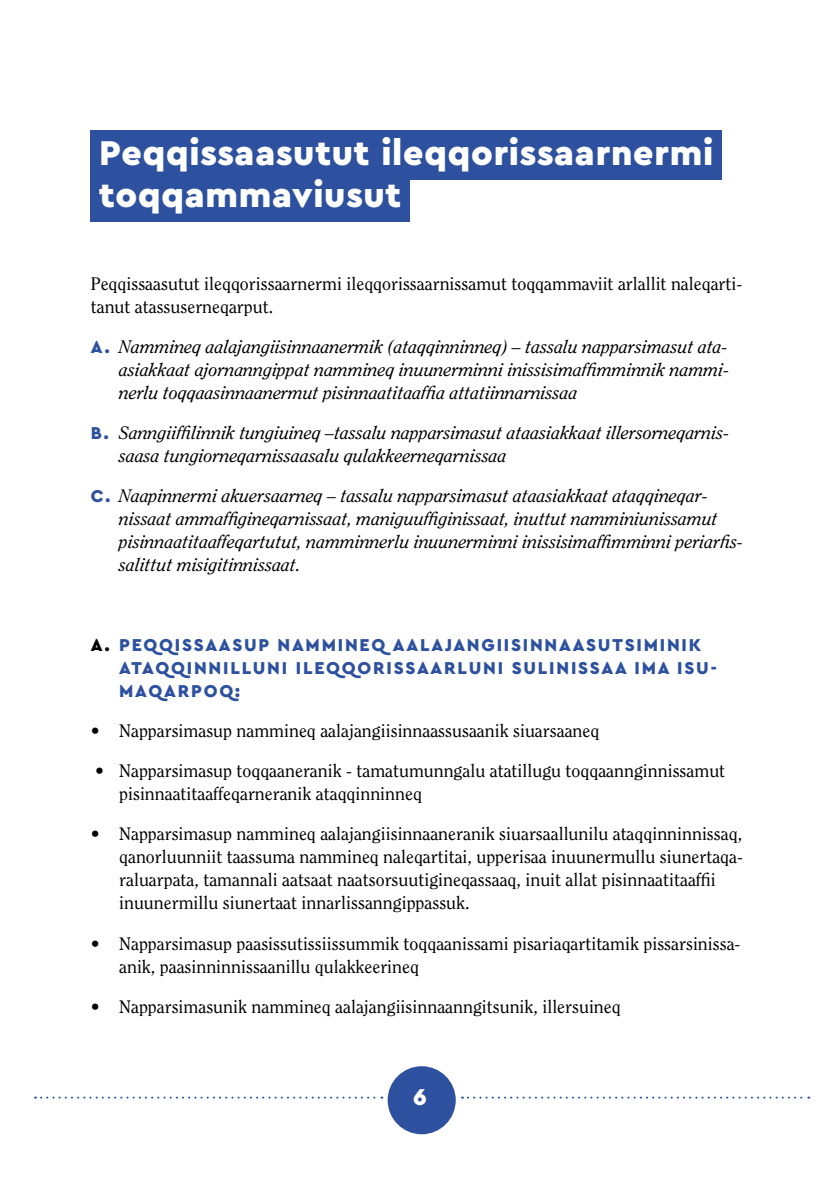
<style>
.page{position:relative;width:840px;height:1191px;background:#fff}
.page>*{position:absolute;margin:0;border:0;box-sizing:border-box;transform-origin:0 0}
.t1{font:900 36px/42.2px "Cera Pro";letter-spacing:.02em;color:#fff}
.t2{font:900 24px "Cera Pro";color:#fff}
.t3{font:18px/23px "Clearface Std";color:#000}
.t4{font:italic 18px/23px "Clearface Std";color:#000}
.t5{font:900 18px/23px "Cera Pro";letter-spacing:.1em;color:#2d519f}
.s1{font-family:"Cera Pro";font-weight:900;font-style:normal;color:#2d519f}
.s2{color:#000}
</style>
<div class="page">
<div style="left:387px;top:1066px;width:68px;height:68px;background:#2d519f;border-radius:50%"></div>
<svg style="left:35px;top:1096px;width:347px;height:2px"></svg>
<svg style="left:461px;top:1096px;width:347px;height:2px"></svg>
<div style="left:91px;top:130px;width:630px;height:50px;background:#2d519f"></div>
<div style="left:91px;top:173px;width:318px;height:49px;background:#2d519f"></div>
<h1 class="t1" style="left:99px;top:130px;width:615px">Peqqissaasutut ileqqorissaarnermi toqqammaviusut</h1>
<p class="t3" style="left:91px;top:272px;width:652px">Peqqissaasutut ileqqorissaarnermi ileqqorissaarnissamut toqqammaviit arlallit naleqarti&shy;tanut atassuserneqarput.</p>
<p class="t4" style="left:119px;top:335px;width:611px;text-align:justify;text-indent:-28px"><span class="s1">A.</span> Nammineq aalajangiisinnaanermik (ataqqinninneq) – tassalu napparsimasut ata&shy;asiakkaat ajornanngippat nammineq inuunerminni inissisimaffimminnik nammi&shy;nerlu toqqaasinnaanermut pisinnaatitaaffia attatiinnarnissaa</p>
<p class="t4" style="left:119px;top:422px;width:611px;text-indent:-28px"><span class="s1">B.</span> Sanngiiffilinnik tungiuineq –tassalu napparsimasut ataasiakkaat illersorneqarnis&shy;saasa tungiorneqarnissaasalu qulakkeerneqarnissaa</p>
<p class="t4" style="left:119px;top:485px;width:625px;text-indent:-28px"><span class="s1">C.</span> Naapinnermi akuersaarneq – tassalu napparsimasut ataasiakkaat ataqqineqar&shy;nissaat ammaffigineqarnissaat, maniguuffiginissaat, inuttut namminiunissamut pisinnaatitaaffeqartutut, namminnerlu inuunerminni inissisimaffimminni periarfis&shy;salittut misigitinnissaat.</p>
<p class="t5" style="left:119px;top:633px;width:598px;text-indent:-28px"><span class="s2">A.</span> PEQQISSAASUP NAMMINEQ AALAJANGIISINNAASUTSIMINIK<br>ATAQQINNILLUNI ILEQQORISSAARLUNI SULINISSAA IMA ISU-<br>MAQARPOQ:</p>
<p class="t3" style="left:91px;top:719px;width:509px">• Napparsimasup nammineq aalajangiisinnaassusaanik siuarsaaneq</p>
<p class="t3" style="left:119px;top:759px;width:607px;text-indent:-24px">• Napparsimasup toqqaaneranik - tamatumunngalu atatillugu toqqaannginnissamut pisinnaatitaaffeqarneranik ataqqinninneq</p>
<p class="t3" style="left:119px;top:822px;width:625px;text-indent:-28px">• Napparsimasup nammineq aalajangiisinnaaneranik siuarsaallunilu ataqqinninnissaq, qanorluunniit taassuma nammineq naleqartitai, upperisaa inuunermullu siunertaqa&shy;raluarpata, tamannali aatsaat naatsorsuutigineqassaaq, inuit allat pisinnaatitaaffii inuunermillu siunertaat innarlissanngippassuk.</p>
<p class="t3" style="left:119px;top:931px;width:622px;text-indent:-28px">• Napparsimasup paasissutissiissummik toqqaanissami pisariaqartitamik pissarsinissa&shy;anik, paasinninnissaanillu qulakkeerineq</p>
<p class="t3" style="left:91px;top:994px;width:531px">• Napparsimasunik nammineq aalajangiisinnaanngitsunik, illersuineq</p>
<h2 class="t2" style="left:413px;top:1081px;width:15px">6</h2>
</div>
